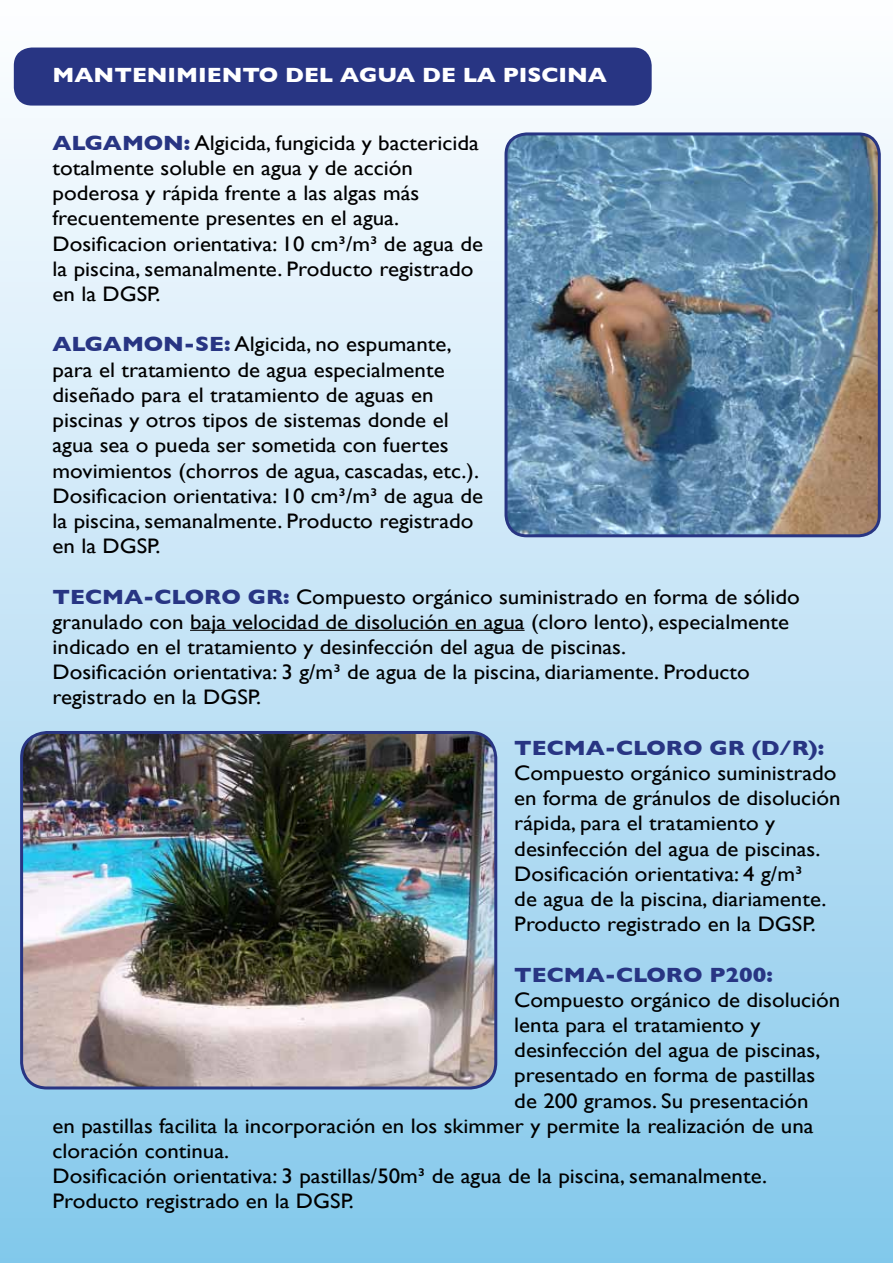
<style>
.page{position:relative;width:893px;height:1263px;background:#fff}
.page>*{position:absolute;margin:0;border:0;box-sizing:border-box;transform-origin:0 0}
.t1{font:21px/25.2px "Gill Sans";color:#000;scale:1.09 1}
.t2{font:21px/25.2px "Gill Sans";color:#000;scale:1.09 1}
.t3{font:700 21px "Gill Sans";color:#283583;scale:1.09 1}
.t4{font:700 21px "Gill Sans";color:#fff;scale:1.09 1}
.s1{font-weight:700;color:#283583}
</style>
<div class="page">
<div style="left:0;top:0;width:893px;height:1263px;background:linear-gradient(to bottom,#fff,#86c8ec)"></div>
<div style="left:14px;top:48px;width:638px;height:58px;background:#283583;border-radius:18px"></div>
<hr style="left:190px;top:630px;width:335px;height:1px;background:#000">
<img style="left:506px;top:134px;width:373px;height:402px">
<div style="left:504px;top:132px;width:377px;height:405px;border:3px solid #283583;border-radius:21px"></div>
<img style="left:22px;top:732px;width:474px;height:355px">
<div style="left:20px;top:731px;width:477px;height:358px;border:3px solid #283583;border-radius:26px"></div>
<p class="t4" style="left:53px;top:63px;width:510px">MANTENIMIENTO DEL AGUA DE LA PISCINA</p>
<p class="t1" style="left:53px;top:130px;width:396px"><span class="s1">ALGAMON:</span> Algicida, fungicida y bactericida totalmente soluble en agua y de acción poderosa y rápida frente a las algas más frecuentemente presentes en el agua.<br>Dosificacion orientativa: 10 cm³/m³ de agua de la piscina, semanalmente. Producto registrado en la DGSP.</p>
<p class="t1" style="left:53px;top:332px;width:396px"><span class="s1">ALGAMON-SE:</span> Algicida, no espumante, para el tratamiento de agua especialmente diseñado para el tratamiento de aguas en piscinas y otros tipos de sistemas donde el agua sea o pueda ser sometida con fuertes movimientos (chorros de agua, cascadas, etc.).<br>Dosificacion orientativa: 10 cm³/m³ de agua de la piscina, semanalmente. Producto registrado en la DGSP.</p>
<p class="t1" style="left:53px;top:584px;width:687px"><span class="s1">TECMA-CLORO GR:</span> Compuesto orgánico suministrado en forma de sólido granulado con baja velocidad de disolución en agua (cloro lento), especialmente indicado en el tratamiento y desinfección del agua de piscinas.</p>
<p class="t2" style="left:53px;top:660px;width:641px">Dosificación orientativa: 3 g/m³ de agua de la piscina, diariamente. Producto registrado en la DGSP.</p>
<p class="t3" style="left:514px;top:735px;width:286px">TECMA-CLORO GR (D/R):</p>
<p class="t1" style="left:514px;top:760px;width:301px">Compuesto orgánico suministrado en forma de gránulos de disolución rápida, para el tratamiento y desinfección del agua de piscinas.<br>Dosificación orientativa: 4 g/m³<br>de agua de la piscina, diariamente.<br>Producto registrado en la DGSP.</p>
<p class="t3" style="left:514px;top:962px;width:239px">TECMA-CLORO P200:</p>
<p class="t1" style="left:514px;top:987px;width:301px">Compuesto orgánico de disolución</p>
<p class="t1" style="left:514px;top:1012px;width:227px">lenta para el tratamiento y</p>
<p class="t1" style="left:514px;top:1037px;width:282px">desinfección del agua de piscinas,</p>
<p class="t1" style="left:514px;top:1062px;width:278px">presentado en forma de pastillas</p>
<p class="t1" style="left:514px;top:1088px;width:272px">de 200 gramos. Su presentación</p>
<p class="t1" style="left:53px;top:1113px;width:700px">en pastillas facilita la incorporación en los skimmer y permite la realización de una</p>
<p class="t1" style="left:53px;top:1138px;width:164px">cloración continua.</p>
<p class="t1" style="left:53px;top:1163px;width:657px">Dosificación orientativa: 3 pastillas/50m³ de agua de la piscina, semanalmente.</p>
<p class="t1" style="left:53px;top:1188px;width:278px">Producto registrado en la DGSP.</p>
</div>
